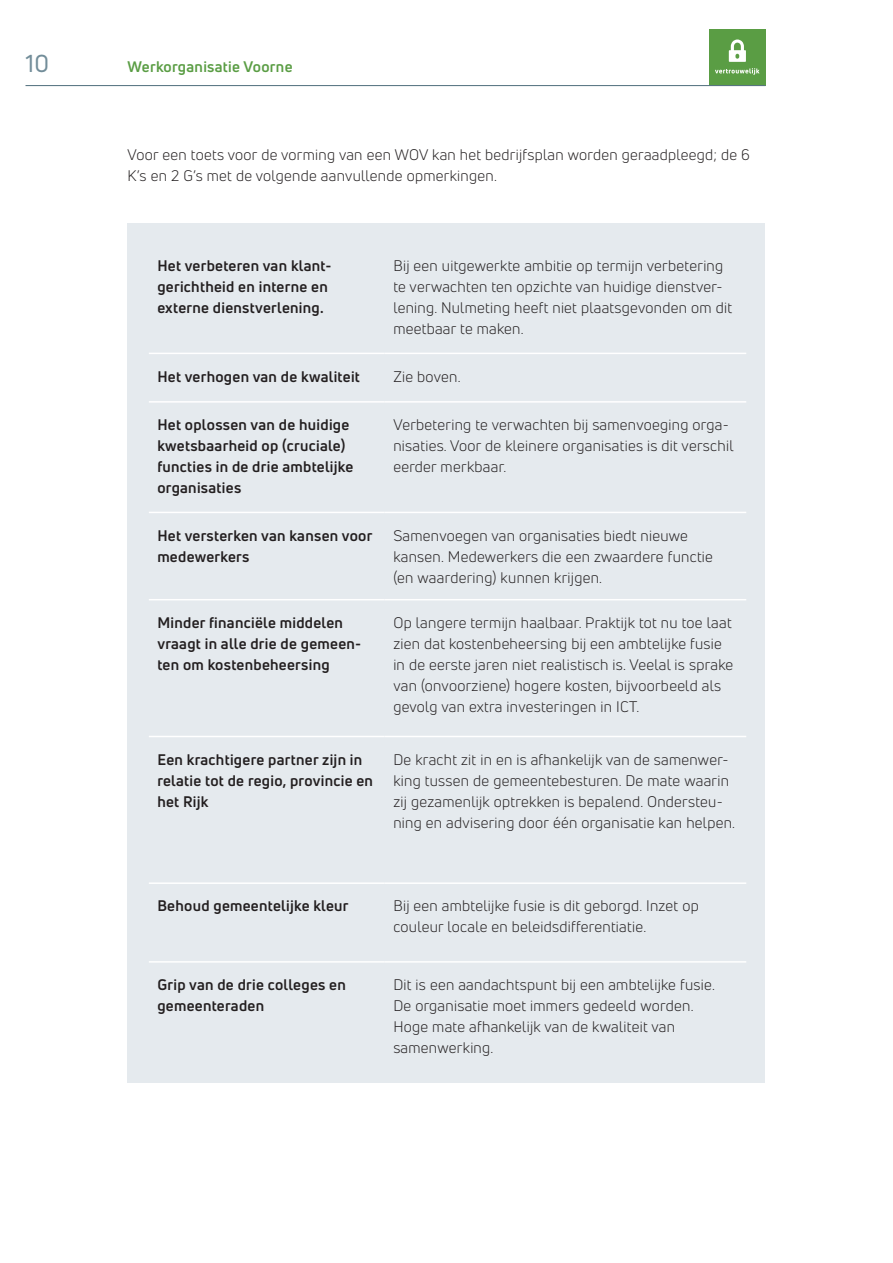
<style>
.page{position:relative;width:893px;height:1263px;background:#fff}
.page>*{position:absolute;margin:0;border:0;box-sizing:border-box;transform-origin:0 0}
.t1{font:24px "Uni Neue";color:#728d99}
.t2{font:15px/21px "Uni Neue";letter-spacing:.02em;color:#231f20}
.t3{font:700 15px/21px "Uni Neue";letter-spacing:.02em;color:#231f20}
.t4{font:700 15px "Uni Neue";letter-spacing:.02em;color:#5a9d44}
</style>
<div class="page">
<div style="left:709px;top:29px;width:56px;height:56px;background:#5a9d44"></div>
<svg style="left:729px;top:40px;width:17px;height:22px"></svg>
<svg style="left:715px;top:68px;width:44px;height:7px"></svg>
<hr style="left:26px;top:85px;width:739px;height:1px;background:#577482">
<div style="left:128px;top:223px;width:637px;height:859px;background:#e5eaee"></div>
<hr style="left:149px;top:353px;width:236px;height:1px;background:#fff">
<hr style="left:385px;top:353px;width:361px;height:1px;background:#fff">
<hr style="left:149px;top:401px;width:236px;height:2px;background:#fff">
<hr style="left:385px;top:401px;width:361px;height:2px;background:#fff">
<hr style="left:149px;top:512px;width:236px;height:1px;background:#fff">
<hr style="left:385px;top:512px;width:361px;height:1px;background:#fff">
<hr style="left:149px;top:599px;width:236px;height:1px;background:#fff">
<hr style="left:385px;top:599px;width:361px;height:1px;background:#fff">
<hr style="left:149px;top:736px;width:236px;height:1px;background:#fff">
<hr style="left:385px;top:736px;width:361px;height:1px;background:#fff">
<hr style="left:149px;top:882px;width:236px;height:2px;background:#fff">
<hr style="left:385px;top:882px;width:361px;height:2px;background:#fff">
<hr style="left:149px;top:961px;width:236px;height:2px;background:#fff">
<hr style="left:385px;top:961px;width:361px;height:2px;background:#fff">
<h1 class="t1" style="left:26px;top:49px;width:25px">10</h1>
<p class="t4" style="left:128px;top:57px;width:166px">Werkorganisatie Voorne</p>
<p class="t2" style="left:128px;top:144px;width:624px">Voor een toets voor de vorming van een WOV kan het bedrijfsplan worden geraadpleegd; de 6<br>K’s en 2 G’s met de volgende aanvullende opmerkingen.</p>
<p class="t3" style="left:157px;top:255px;width:176px">Het verbeteren van klant&shy;gerichtheid en interne en externe dienstverlening.</p>
<p class="t2" style="left:393px;top:255px;width:340px">Bij een uitgewerkte ambitie op termijn verbetering te verwachten ten opzichte van huidige dienstver&shy;lening. Nulmeting heeft niet plaatsgevonden om dit meetbaar te maken.</p>
<p class="t3" style="left:157px;top:366px;width:204px">Het verhogen van de kwaliteit</p>
<p class="t2" style="left:393px;top:366px;width:69px">Zie boven.</p>
<p class="t3" style="left:157px;top:414px;width:197px">Het oplossen van de huidige kwetsbaarheid op (cruciale) functies in de drie ambtelijke organisaties</p>
<p class="t2" style="left:393px;top:414px;width:342px">Verbetering te verwachten bij samenvoeging orga&shy;nisaties. Voor de kleinere organisaties is dit verschil eerder merkbaar.</p>
<p class="t3" style="left:157px;top:525px;width:217px">Het versterken van kansen voor medewerkers</p>
<p class="t2" style="left:393px;top:525px;width:321px">Samenvoegen van organisaties biedt nieuwe kansen. Medewerkers die een zwaardere functie (en waardering) kunnen krijgen.</p>
<p class="t3" style="left:157px;top:612px;width:205px">Minder financiële middelen vraagt in alle drie de gemeen&shy;ten om kostenbeheersing</p>
<p class="t2" style="left:393px;top:612px;width:341px">Op langere termijn haalbaar. Praktijk tot nu toe laat zien dat kostenbeheersing bij een ambtelijke fusie in de eerste jaren niet realistisch is. Veelal is sprake van (onvoorziene) hogere kosten, bijvoorbeeld als gevolg van extra investeringen in ICT.</p>
<p class="t3" style="left:157px;top:749px;width:217px">Een krachtigere partner zijn in relatie tot de regio, provincie en het Rijk</p>
<p class="t2" style="left:393px;top:749px;width:343px">De kracht zit in en is afhankelijk van de samenwer&shy;king tussen de gemeentebesturen. De mate waarin zij gezamenlijk optrekken is bepalend. Ondersteu&shy;ning en advisering door één organisatie kan helpen.</p>
<p class="t3" style="left:157px;top:895px;width:193px">Behoud gemeentelijke kleur</p>
<p class="t2" style="left:393px;top:895px;width:307px">Bij een ambtelijke fusie is dit geborgd. Inzet op couleur locale en beleidsdifferentiatie.</p>
<p class="t3" style="left:157px;top:974px;width:190px">Grip van de drie colleges en gemeenteraden</p>
<p class="t2" style="left:393px;top:974px;width:323px">Dit is een aandachtspunt bij een ambtelijke fusie.<br>De organisatie moet immers gedeeld worden.<br>Hoge mate afhankelijk van de kwaliteit van samenwerking.</p>
</div>
